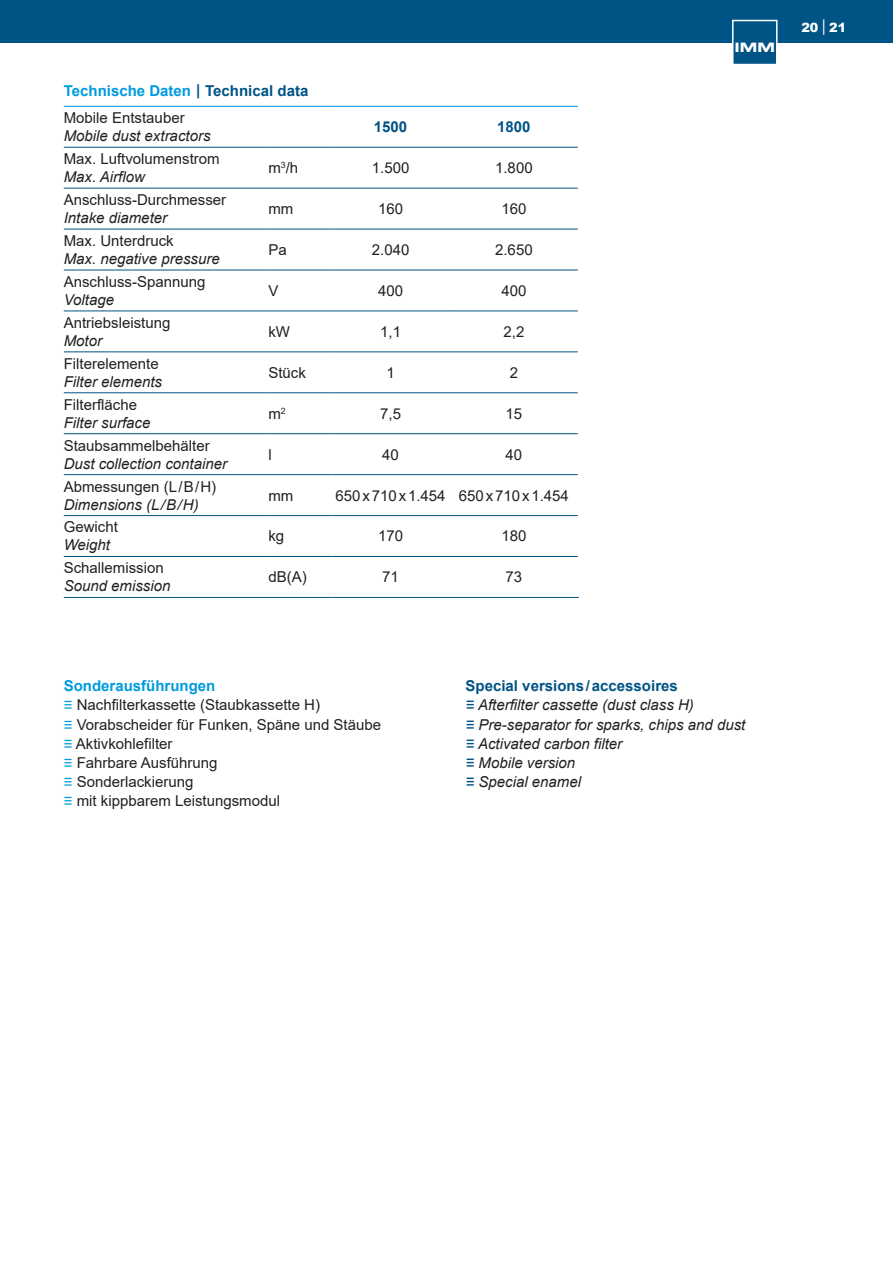
<style>
.page{position:relative;width:893px;height:1263px;background:#fff}
.page>*{position:absolute;margin:0;border:0;box-sizing:border-box;transform-origin:0 0}
.t1{font:15px/19.2px "Arial";color:#231f20}
.t2{font:italic 15px/19.2px "Arial";color:#231f20}
.t3{font:700 15px "Arial";color:#005385}
.t4{font:900 12.75px "Arial";color:#fff}
.t5{font:12px "Thekl Bol Ext";color:#fff}
.s1{font-weight:700;color:#009bde}
.s2{font-weight:700;color:#005385}
.s3{color:#009bde}
.s4{font-weight:700;font-style:normal;color:#005385}
.s5{color:#005385}
</style>
<div class="page">
<div style="left:0;top:0;width:893px;height:43px;background:#005385"></div>
<hr style="left:64px;top:188px;width:204px;height:1px;background:#005385">
<hr style="left:268px;top:188px;width:64px;height:1px;background:#005385">
<hr style="left:332px;top:188px;width:123px;height:1px;background:#005385">
<hr style="left:455px;top:188px;width:123px;height:1px;background:#005385">
<hr style="left:64px;top:229px;width:204px;height:1px;background:#005385">
<hr style="left:268px;top:229px;width:64px;height:1px;background:#005385">
<hr style="left:332px;top:229px;width:123px;height:1px;background:#005385">
<hr style="left:455px;top:229px;width:123px;height:1px;background:#005385">
<hr style="left:64px;top:270px;width:204px;height:1px;background:#005385">
<hr style="left:268px;top:270px;width:64px;height:1px;background:#005385">
<hr style="left:332px;top:270px;width:123px;height:1px;background:#005385">
<hr style="left:455px;top:270px;width:123px;height:1px;background:#005385">
<hr style="left:64px;top:311px;width:204px;height:1px;background:#005385">
<hr style="left:268px;top:311px;width:64px;height:1px;background:#005385">
<hr style="left:332px;top:311px;width:123px;height:1px;background:#005385">
<hr style="left:455px;top:311px;width:123px;height:1px;background:#005385">
<hr style="left:64px;top:352px;width:204px;height:1px;background:#005385">
<hr style="left:268px;top:352px;width:64px;height:1px;background:#005385">
<hr style="left:332px;top:352px;width:123px;height:1px;background:#005385">
<hr style="left:455px;top:352px;width:123px;height:1px;background:#005385">
<hr style="left:64px;top:392px;width:204px;height:1px;background:#005385">
<hr style="left:268px;top:392px;width:64px;height:1px;background:#005385">
<hr style="left:332px;top:392px;width:123px;height:1px;background:#005385">
<hr style="left:455px;top:392px;width:123px;height:1px;background:#005385">
<hr style="left:64px;top:433px;width:204px;height:1px;background:#005385">
<hr style="left:268px;top:433px;width:64px;height:1px;background:#005385">
<hr style="left:332px;top:433px;width:123px;height:1px;background:#005385">
<hr style="left:455px;top:433px;width:123px;height:1px;background:#005385">
<hr style="left:64px;top:474px;width:204px;height:1px;background:#005385">
<hr style="left:268px;top:474px;width:64px;height:1px;background:#005385">
<hr style="left:332px;top:474px;width:123px;height:1px;background:#005385">
<hr style="left:455px;top:474px;width:123px;height:1px;background:#005385">
<hr style="left:64px;top:515px;width:204px;height:1px;background:#005385">
<hr style="left:268px;top:515px;width:64px;height:1px;background:#005385">
<hr style="left:332px;top:515px;width:123px;height:1px;background:#005385">
<hr style="left:455px;top:515px;width:123px;height:1px;background:#005385">
<hr style="left:64px;top:556px;width:204px;height:1px;background:#005385">
<hr style="left:268px;top:556px;width:64px;height:1px;background:#005385">
<hr style="left:332px;top:556px;width:123px;height:1px;background:#005385">
<hr style="left:455px;top:556px;width:123px;height:1px;background:#005385">
<hr style="left:64px;top:597px;width:204px;height:1px;background:#005385">
<hr style="left:268px;top:597px;width:64px;height:1px;background:#005385">
<hr style="left:332px;top:597px;width:123px;height:1px;background:#005385">
<hr style="left:455px;top:597px;width:124px;height:1px;background:#005385">
<hr style="left:64px;top:106px;width:204px;height:1px;background:#009bde">
<hr style="left:268px;top:106px;width:64px;height:1px;background:#009bde">
<hr style="left:332px;top:106px;width:123px;height:1px;background:#009bde">
<hr style="left:455px;top:106px;width:123px;height:1px;background:#009bde">
<hr style="left:64px;top:147px;width:204px;height:1px;background:#005385">
<hr style="left:268px;top:147px;width:64px;height:1px;background:#005385">
<hr style="left:332px;top:147px;width:123px;height:1px;background:#005385">
<hr style="left:455px;top:147px;width:123px;height:1px;background:#005385">
<svg style="left:732px;top:19px;width:46px;height:45px"></svg>
<p class="t1" style="left:64px;top:77px;width:246px;line-height:27.3px"><span class="s1">Technische Daten</span> <span class="s2">| Technical data<br></span>Mobile Entstauber</p>
<p class="t2" style="left:64px;top:127px;width:148px">Mobile dust extractors</p>
<p class="t3" style="left:374px;top:116px;width:35px">1500</p>
<p class="t3" style="left:497px;top:116px;width:35px">1800</p>
<p class="t1" style="left:64px;top:149px;width:157px">Max. Luftvolumenstrom</p>
<p class="t2" style="left:64px;top:167px;width:83px">Max. Airflow</p>
<p class="t1" style="left:64px;top:190px;width:164px">Anschluss-Durchmesser</p>
<p class="t2" style="left:64px;top:208px;width:105px">Intake diameter</p>
<p class="t1" style="left:64px;top:231px;width:112px">Max. Unterdruck</p>
<p class="t2" style="left:64px;top:249px;width:157px">Max. negative pressure</p>
<p class="t1" style="left:64px;top:272px;width:143px">Anschluss-Spannung</p>
<p class="t2" style="left:64px;top:290px;width:52px">Voltage</p>
<p class="t1" style="left:64px;top:313px;width:108px">Antriebsleistung</p>
<p class="t2" style="left:64px;top:331px;width:40px">Motor</p>
<p class="t1" style="left:64px;top:354px;width:97px">Filterelemente</p>
<p class="t2" style="left:64px;top:372px;width:100px">Filter elements</p>
<p class="t1" style="left:64px;top:395px;width:75px">Filterfläche</p>
<p class="t2" style="left:64px;top:413px;width:88px">Filter surface</p>
<p class="t1" style="left:64px;top:436px;width:147px">Staubsammelbehälter</p>
<p class="t2" style="left:64px;top:454px;width:165px">Dust collection container</p>
<p class="t1" style="left:64px;top:477px;width:154px">Abmessungen (L / B / H)</p>
<p class="t2" style="left:64px;top:495px;width:136px">Dimensions (L / B / H)</p>
<p class="t1" style="left:64px;top:517px;width:56px">Gewicht</p>
<p class="t2" style="left:64px;top:536px;width:48px">Weight</p>
<p class="t1" style="left:64px;top:558px;width:102px">Schallemission</p>
<p class="t2" style="left:64px;top:577px;width:108px">Sound emission</p>
<p class="t1" style="left:268px;top:158px;width:31px">m<sup>3</sup>/h</p>
<p class="t1" style="left:372px;top:158px;width:39px">1.500</p>
<p class="t1" style="left:495px;top:158px;width:39px">1.800</p>
<p class="t1" style="left:268px;top:199px;width:26px">mm</p>
<p class="t1" style="left:378px;top:199px;width:27px">160</p>
<p class="t1" style="left:501px;top:199px;width:27px">160</p>
<p class="t1" style="left:268px;top:240px;width:20px">Pa</p>
<p class="t1" style="left:372px;top:240px;width:39px">2.040</p>
<p class="t1" style="left:495px;top:240px;width:39px">2.650</p>
<p class="t1" style="left:268px;top:281px;width:12px">V</p>
<p class="t1" style="left:378px;top:281px;width:27px">400</p>
<p class="t1" style="left:501px;top:281px;width:27px">400</p>
<p class="t1" style="left:268px;top:322px;width:23px">kW</p>
<p class="t1" style="left:380px;top:322px;width:22px">1,1</p>
<p class="t1" style="left:503px;top:322px;width:22px">2,2</p>
<p class="t1" style="left:268px;top:363px;width:39px">Stück</p>
<p class="t1" style="left:386px;top:363px;width:10px">1</p>
<p class="t1" style="left:510px;top:363px;width:10px">2</p>
<p class="t1" style="left:268px;top:404px;width:19px">m<sup>2</sup></p>
<p class="t1" style="left:380px;top:404px;width:22px">7,5</p>
<p class="t1" style="left:506px;top:404px;width:18px">15</p>
<p class="t1" style="left:268px;top:445px;width:5px">l</p>
<p class="t1" style="left:382px;top:445px;width:18px">40</p>
<p class="t1" style="left:506px;top:445px;width:18px">40</p>
<p class="t1" style="left:268px;top:486px;width:26px">mm</p>
<p class="t1" style="left:336px;top:486px;width:235px">650x710x1.454 650x710x1.454</p>
<p class="t1" style="left:268px;top:526px;width:17px">kg</p>
<p class="t1" style="left:378px;top:526px;width:27px">170</p>
<p class="t1" style="left:501px;top:526px;width:27px">180</p>
<p class="t1" style="left:268px;top:567px;width:40px">dB(A)</p>
<p class="t1" style="left:382px;top:567px;width:18px">71</p>
<p class="t1" style="left:506px;top:567px;width:18px">73</p>
<p class="t5" style="left:735px;top:39px;width:41px">IMM</p>
<p class="t4" style="left:801px;top:18px;width:46px">20 │21</p>
<p class="t1" style="left:64px;top:676px;width:319px"><span class="s1">Sonderausführungen<br></span><span class="s3">≡</span> Nachfilterkassette (Staubkassette H)<br><span class="s3">≡</span> Vorabscheider für Funken, Späne und Stäube <span class="s3">≡</span> Aktivkohlefilter<br><span class="s3">≡</span> Fahrbare Ausführung<br><span class="s3">≡</span> Sonderlackierung<br><span class="s3">≡</span> mit kippbarem Leistungsmodul</p>
<p class="t2" style="left:466px;top:677px;width:281px"><span class="s4">Special versions/accessoires<br></span><span class="s5">≡</span> Afterfilter cassette (dust class H)<br><span class="s5">≡</span> Pre-separator for sparks, chips and dust <span class="s5">≡</span> Activated carbon filter<br><span class="s5">≡</span> Mobile version<br><span class="s5">≡</span> Special enamel</p>
</div>
